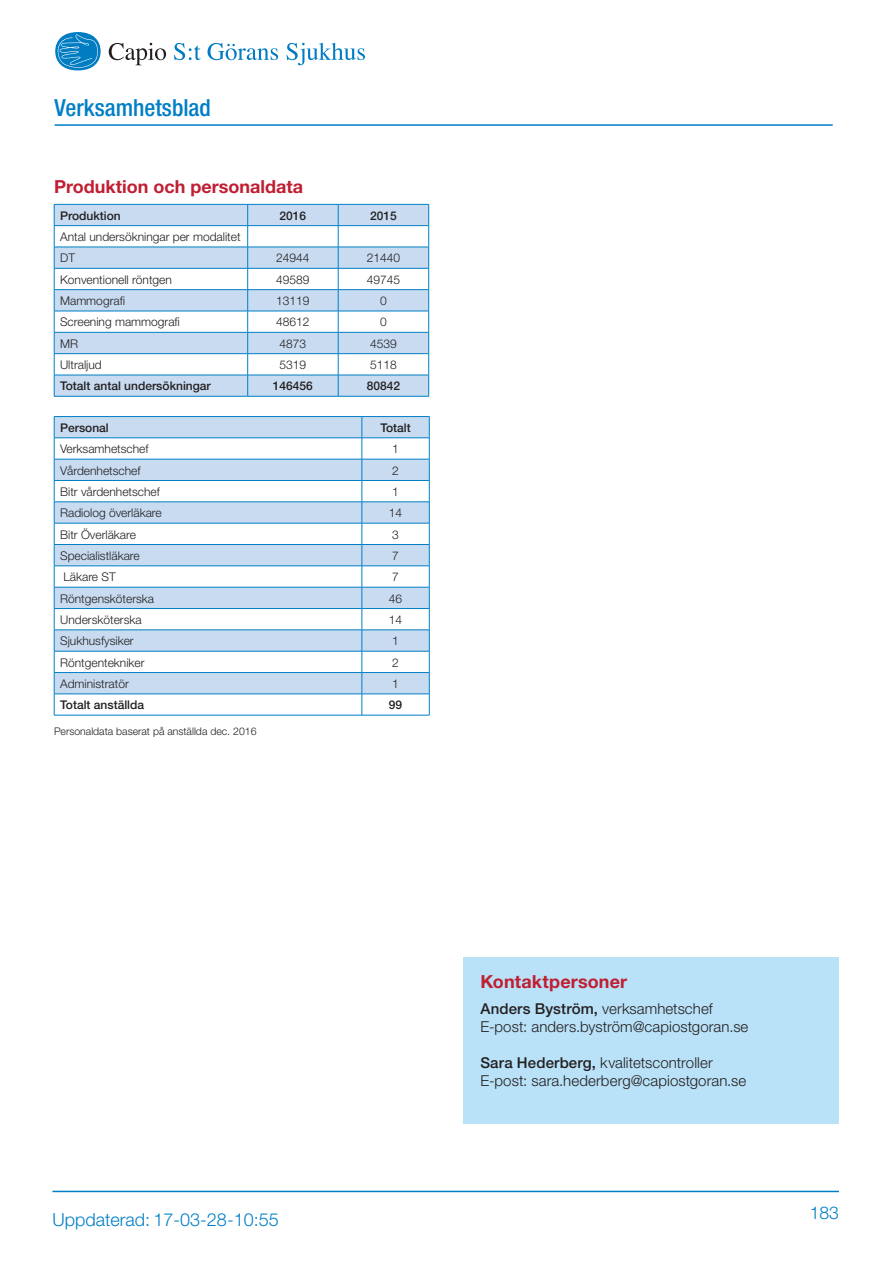
<style>
.page{position:relative;width:893px;height:1263px;background:#fff}
.page>*{position:absolute;margin:0;border:0;box-sizing:border-box;transform-origin:0 0}
.t1{font:500 condensed 23.55px "Helvetica Neue LT";color:#007fc6}
.Rubrik_3B{font:700 18px "Helvetica Neue LT";color:#c01e32}
.t2{font:300 18px "Helvetica Neue LT";color:#007fc6}
.t3{font:300 17.55px "Helvetica Neue LT";color:#007fc6}
.Brödtext{font:300 15px/18px "Helvetica Neue LT";letter-spacing:.005em;color:#231f20}
.Brödtext_Tabell{font:300 12px/21.3px "Helvetica Neue LT";color:#231f20}
.Brödtext_Tabell-2{font:500 12px "Helvetica Neue LT";color:#231f20}
.Tabell_Siffra{font:500 12px "Helvetica Neue LT";color:#231f20}
.Brödtext_tabell_mind{font:300 10.5px "Helvetica Neue LT";color:#231f20}
.s1{font-weight:500}
</style>
<div class="page">
<hr style="left:52px;top:1191px;width:787px;height:1px;background:#007fc6">
<svg style="left:109px;top:43px;width:57px;height:22px"></svg>
<svg style="left:174px;top:43px;width:27px;height:17px"></svg>
<svg style="left:286px;top:43px;width:79px;height:22px"></svg>
<div style="left:55px;top:32px;width:46px;height:38px;background:#007cc2;border-radius:50%"></div>
<svg style="left:55px;top:34px;width:43px;height:36px"></svg>
<svg style="left:208px;top:43px;width:70px;height:17px"></svg>
<hr style="left:55px;top:124px;width:778px;height:2px;background:#007fc6">
<svg style="left:55px;top:205px;width:373px;height:191px;fill:#c8dbf0"></svg>
<hr style="left:54px;top:225px;width:194px;height:1px;background:#007fc6">
<hr style="left:248px;top:225px;width:90px;height:1px;background:#007fc6">
<hr style="left:338px;top:225px;width:91px;height:1px;background:#007fc6">
<hr style="left:54px;top:247px;width:194px;height:1px;background:#007fc6">
<hr style="left:248px;top:247px;width:90px;height:1px;background:#007fc6">
<hr style="left:338px;top:247px;width:91px;height:1px;background:#007fc6">
<svg style="left:247px;top:205px;width:1px;height:191px"></svg>
<svg style="left:338px;top:205px;width:1px;height:191px"></svg>
<svg style="left:428px;top:205px;width:1px;height:191px"></svg>
<hr style="left:54px;top:204px;width:194px;height:1px;background:#007fc6">
<hr style="left:248px;top:204px;width:90px;height:1px;background:#007fc6">
<hr style="left:338px;top:204px;width:91px;height:1px;background:#007fc6">
<hr style="left:54px;top:268px;width:194px;height:1px;background:#007fc6">
<hr style="left:248px;top:268px;width:90px;height:1px;background:#007fc6">
<hr style="left:338px;top:268px;width:91px;height:1px;background:#007fc6">
<hr style="left:54px;top:289px;width:194px;height:1px;background:#007fc6">
<hr style="left:248px;top:289px;width:90px;height:1px;background:#007fc6">
<hr style="left:338px;top:289px;width:91px;height:1px;background:#007fc6">
<hr style="left:54px;top:311px;width:194px;height:1px;background:#007fc6">
<hr style="left:248px;top:311px;width:90px;height:1px;background:#007fc6">
<hr style="left:338px;top:311px;width:91px;height:1px;background:#007fc6">
<hr style="left:54px;top:332px;width:194px;height:1px;background:#007fc6">
<hr style="left:248px;top:332px;width:90px;height:1px;background:#007fc6">
<hr style="left:338px;top:332px;width:91px;height:1px;background:#007fc6">
<hr style="left:54px;top:353px;width:194px;height:1px;background:#007fc6">
<hr style="left:248px;top:353px;width:90px;height:1px;background:#007fc6">
<hr style="left:338px;top:353px;width:91px;height:1px;background:#007fc6">
<hr style="left:54px;top:375px;width:194px;height:1px;background:#007fc6">
<svg style="left:54px;top:205px;width:1px;height:191px"></svg>
<hr style="left:248px;top:375px;width:90px;height:1px;background:#007fc6">
<hr style="left:338px;top:375px;width:91px;height:1px;background:#007fc6">
<hr style="left:54px;top:396px;width:194px;height:1px;background:#007fc6">
<hr style="left:248px;top:396px;width:90px;height:1px;background:#007fc6">
<hr style="left:338px;top:396px;width:91px;height:1px;background:#007fc6">
<svg style="left:55px;top:417px;width:374px;height:277px;fill:#c8dbf0"></svg>
<hr style="left:54px;top:438px;width:308px;height:1px;background:#007fc6">
<hr style="left:362px;top:438px;width:67px;height:1px;background:#007fc6">
<hr style="left:54px;top:459px;width:308px;height:1px;background:#007fc6">
<hr style="left:362px;top:459px;width:67px;height:1px;background:#007fc6">
<svg style="left:54px;top:417px;width:1px;height:298px"></svg>
<svg style="left:362px;top:417px;width:1px;height:298px"></svg>
<svg style="left:429px;top:417px;width:1px;height:298px"></svg>
<hr style="left:54px;top:416px;width:308px;height:1px;background:#007fc6">
<hr style="left:362px;top:416px;width:67px;height:1px;background:#007fc6">
<hr style="left:54px;top:480px;width:308px;height:1px;background:#007fc6">
<hr style="left:362px;top:480px;width:67px;height:1px;background:#007fc6">
<hr style="left:54px;top:502px;width:308px;height:1px;background:#007fc6">
<hr style="left:362px;top:502px;width:67px;height:1px;background:#007fc6">
<hr style="left:54px;top:523px;width:308px;height:1px;background:#007fc6">
<hr style="left:362px;top:523px;width:67px;height:1px;background:#007fc6">
<hr style="left:54px;top:544px;width:308px;height:1px;background:#007fc6">
<hr style="left:362px;top:544px;width:67px;height:1px;background:#007fc6">
<hr style="left:54px;top:566px;width:308px;height:1px;background:#007fc6">
<hr style="left:362px;top:566px;width:67px;height:1px;background:#007fc6">
<hr style="left:54px;top:587px;width:308px;height:1px;background:#007fc6">
<hr style="left:362px;top:587px;width:67px;height:1px;background:#007fc6">
<hr style="left:54px;top:608px;width:308px;height:1px;background:#007fc6">
<hr style="left:362px;top:608px;width:67px;height:1px;background:#007fc6">
<hr style="left:54px;top:630px;width:308px;height:1px;background:#007fc6">
<hr style="left:362px;top:630px;width:67px;height:1px;background:#007fc6">
<hr style="left:54px;top:651px;width:308px;height:1px;background:#007fc6">
<hr style="left:362px;top:651px;width:67px;height:1px;background:#007fc6">
<hr style="left:54px;top:672px;width:308px;height:1px;background:#007fc6">
<hr style="left:362px;top:672px;width:67px;height:1px;background:#007fc6">
<hr style="left:54px;top:694px;width:308px;height:1px;background:#007fc6">
<hr style="left:362px;top:694px;width:67px;height:1px;background:#007fc6">
<hr style="left:54px;top:715px;width:308px;height:1px;background:#007fc6">
<hr style="left:362px;top:715px;width:67px;height:1px;background:#007fc6">
<div style="left:463px;top:957px;width:376px;height:166px;background:#b9e1f7"></div>
<h1 class="t1" style="left:55px;top:94px;width:158px">Verksamhetsblad</h1>
<p class="Rubrik_3B" style="left:54px;top:175px;width:250px">Produktion och personaldata</p>
<p class="Brödtext_Tabell-2" style="left:60px;top:208px;width:62px">Produktion</p>
<p class="Brödtext_Tabell-2" style="left:280px;top:208px;width:28px">2016</p>
<p class="Brödtext_Tabell-2" style="left:370px;top:208px;width:28px">2015</p>
<p class="Brödtext_Tabell" style="left:60px;top:226px;width:182px">Antal undersökningar per modalitet<br>DT</p>
<p class="Brödtext_Tabell" style="left:276px;top:247px;width:35px">24944</p>
<p class="Brödtext_Tabell" style="left:367px;top:247px;width:35px">21440</p>
<p class="Brödtext_Tabell" style="left:60px;top:268px;width:113px">Konventionell röntgen</p>
<p class="Brödtext_Tabell" style="left:276px;top:268px;width:35px">49589</p>
<p class="Brödtext_Tabell" style="left:367px;top:268px;width:35px">49745</p>
<p class="Brödtext_Tabell" style="left:60px;top:290px;width:66px">Mammografi</p>
<p class="Brödtext_Tabell" style="left:276px;top:290px;width:35px">13119</p>
<p class="Brödtext_Tabell" style="left:380px;top:290px;width:8px">0</p>
<p class="Brödtext_Tabell" style="left:60px;top:311px;width:121px">Screening mammografi</p>
<p class="Brödtext_Tabell" style="left:276px;top:311px;width:35px">48612</p>
<p class="Brödtext_Tabell" style="left:380px;top:311px;width:8px">0</p>
<p class="Brödtext_Tabell" style="left:60px;top:332px;width:19px">MR</p>
<p class="Brödtext_Tabell" style="left:280px;top:332px;width:28px">4873</p>
<p class="Brödtext_Tabell" style="left:370px;top:332px;width:28px">4539</p>
<p class="Brödtext_Tabell" style="left:60px;top:354px;width:43px">Ultraljud</p>
<p class="Brödtext_Tabell" style="left:280px;top:354px;width:28px">5319</p>
<p class="Brödtext_Tabell" style="left:370px;top:354px;width:28px">5118</p>
<p class="Brödtext_Tabell-2" style="left:60px;top:379px;width:152px">Totalt antal undersökningar</p>
<p class="Brödtext_Tabell-2" style="left:273px;top:379px;width:42px">146456</p>
<p class="Brödtext_Tabell-2" style="left:367px;top:379px;width:35px">80842</p>
<p class="Tabell_Siffra" style="left:60px;top:420px;width:50px">Personal</p>
<p class="Tabell_Siffra" style="left:380px;top:420px;width:32px">Totalt</p>
<p class="Brödtext_Tabell" style="left:60px;top:438px;width:90px">Verksamhetschef</p>
<p class="Brödtext_Tabell" style="left:392px;top:438px;width:8px">1</p>
<p class="Brödtext_Tabell" style="left:60px;top:459px;width:82px">Vårdenhetschef</p>
<p class="Brödtext_Tabell" style="left:392px;top:459px;width:8px">2</p>
<p class="Brödtext_Tabell" style="left:60px;top:481px;width:101px">Bitr vårdenhetschef</p>
<p class="Brödtext_Tabell" style="left:392px;top:481px;width:8px">1</p>
<p class="Brödtext_Tabell" style="left:60px;top:502px;width:103px">Radiolog överläkare</p>
<p class="Brödtext_Tabell" style="left:389px;top:502px;width:15px">14</p>
<p class="Brödtext_Tabell" style="left:60px;top:523px;width:77px">Bitr Överläkare</p>
<p class="Brödtext_Tabell" style="left:392px;top:523px;width:8px">3</p>
<p class="Brödtext_Tabell" style="left:60px;top:545px;width:81px">Specialistläkare</p>
<p class="Brödtext_Tabell" style="left:392px;top:545px;width:8px">7</p>
<p class="Brödtext_Tabell" style="left:63px;top:566px;width:54px">Läkare ST</p>
<p class="Brödtext_Tabell" style="left:392px;top:566px;width:8px">7</p>
<p class="Brödtext_Tabell" style="left:60px;top:587px;width:96px">Röntgensköterska</p>
<p class="Brödtext_Tabell" style="left:389px;top:587px;width:15px">46</p>
<p class="Brödtext_Tabell" style="left:60px;top:609px;width:83px">Undersköterska</p>
<p class="Brödtext_Tabell" style="left:389px;top:609px;width:15px">14</p>
<p class="Brödtext_Tabell" style="left:60px;top:630px;width:75px">Sjukhusfysiker</p>
<p class="Brödtext_Tabell" style="left:392px;top:630px;width:8px">1</p>
<p class="Brödtext_Tabell" style="left:60px;top:651px;width:86px">Röntgentekniker</p>
<p class="Brödtext_Tabell" style="left:392px;top:651px;width:8px">2</p>
<p class="Brödtext_Tabell" style="left:60px;top:673px;width:70px">Administratör</p>
<p class="Brödtext_Tabell" style="left:392px;top:673px;width:8px">1</p>
<p class="Brödtext_Tabell-2" style="left:60px;top:698px;width:86px">Totalt anställda</p>
<p class="Brödtext_Tabell-2" style="left:389px;top:698px;width:15px">99</p>
<p class="Brödtext_tabell_mind" style="left:54px;top:724px;width:204px">Personaldata baserat på anställda dec. 2016</p>
<h2 class="t2" style="left:52px;top:1208px;width:228px">Uppdaterad: 17-03-28-10:55</h2>
<p class="Rubrik_3B" style="left:480px;top:970px;width:148px">Kontaktpersoner</p>
<p class="Brödtext" style="left:480px;top:1000px;width:234px"><span class="s1">Anders Byström,</span> verksamhetschef</p>
<p class="Brödtext" style="left:480px;top:1018px;width:269px">E-post: anders.byström@capiostgoran.se</p>
<p class="Brödtext" style="left:480px;top:1054px;width:267px"><span class="s1">Sara Hederberg,</span> kvalitetscontroller<br>E-post: sara.hederberg@capiostgoran.se</p>
<h3 class="t3" style="left:810px;top:1201px;width:31px">183</h3>
</div>
